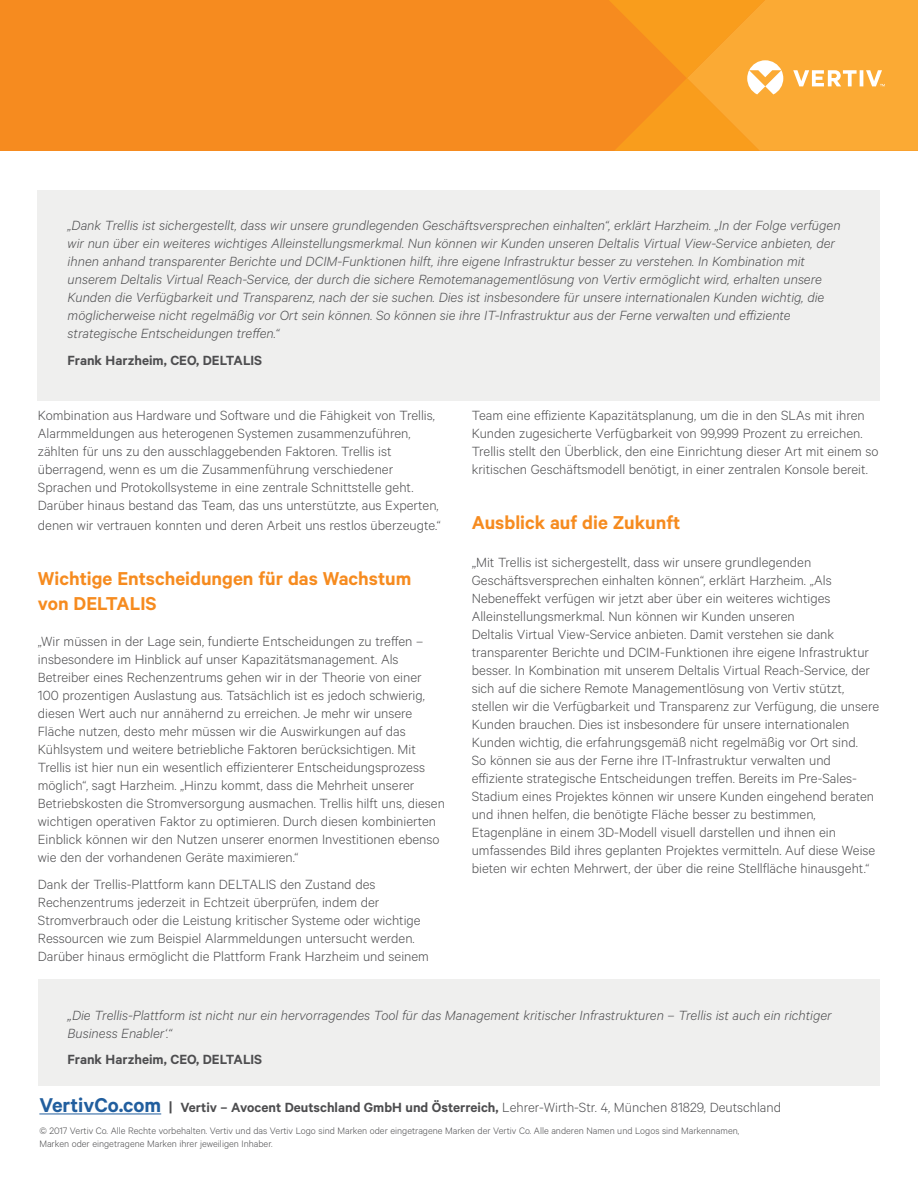
<style>
.page{position:relative;width:918px;height:1188px;background:#fff}
.page>*{position:absolute;margin:0;border:0;box-sizing:border-box;transform-origin:0 0}
.t1{font:600 21px/25.2px "Calibre";color:#f68b1f}
.t2{font:300 15px/18px "Calibre";color:#4d4d4f}
.t3{font:italic 300 15px/18px "Calibre";color:#4d4d4f}
.t4{font:600 15px "Calibre";color:#4d4d4f}
.t5{font:300 10.5px/12.6px "Calibre";color:#4d4d4f}
.s1{font-size:16.5px}
.s2{font-size:22.5px;color:#215e9e}
.s3{font-weight:300}
</style>
<div class="page">
<div style="left:0;top:0;width:609px;height:151px;background:#f68b1f"></div>
<svg style="left:609px;top:0;width:309px;height:151px;background:#f9a531"></svg>
<hr style="left:39px;top:1114px;width:122px;height:1px;background:#215e9e">
<div style="left:38px;top:979px;width:842px;height:106px;background:#efefee"></div>
<div style="left:38px;top:190px;width:842px;height:211px;background:#efefee"></div>
<p class="t3" style="left:68px;top:215px;width:774px">„Dank Trellis ist sichergestellt, dass wir unsere grundlegenden Geschäftsversprechen einhalten“, erklärt Harzheim. „In der Folge verfügen wir nun über ein weiteres wichtiges Alleinstellungsmerkmal. Nun können wir Kunden unseren Deltalis Virtual View-Service anbieten, der ihnen anhand transparenter Berichte und DCIM-Funktionen hilft, ihre eigene Infrastruktur besser zu verstehen. In Kombination mit unserem Deltalis Virtual Reach-Service, der durch die sichere Remotemanagementlösung von Vertiv ermöglicht wird, erhalten unsere Kunden die Verfügbarkeit und Transparenz, nach der sie suchen. Dies ist insbesondere für unsere internationalen Kunden wichtig, die möglicherweise nicht regelmäßig vor Ort sein können. So können sie ihre IT-Infrastruktur aus der Ferne verwalten und effiziente strategische Entscheidungen treffen.“</p>
<p class="t4" style="left:68px;top:351px;width:196px">Frank Harzheim, CEO, DELTALIS</p>
<p class="t2" style="left:38px;top:406px;width:402px">Kombination aus Hardware und Software und die Fähigkeit von Trellis, Alarmmeldungen aus heterogenen Systemen zusammenzuführen, zählten für uns zu den ausschlaggebenden Faktoren. Trellis ist überragend, wenn es um die Zusammenführung verschiedener Sprachen und Protokollsysteme in eine zentrale Schnittstelle geht.<br>Darüber hinaus bestand das Team, das uns unterstützte, aus Experten,</p>
<p class="t2" style="left:38px;top:515px;width:404px">denen wir vertrauen konnten und deren Arbeit uns restlos überzeugte.“</p>
<h1 class="t1" style="left:38px;top:565px;width:375px">Wichtige Entscheidungen für das Wachstum von DELTALIS</h1>
<p class="t2" style="left:38px;top:632px;width:409px">„Wir müssen in der Lage sein, fundierte Entscheidungen zu treffen – insbesondere im Hinblick auf unser Kapazitätsmanagement. Als Betreiber eines Rechenzentrums gehen wir in der Theorie von einer 100 prozentigen Auslastung aus. Tatsächlich ist es jedoch schwierig, diesen Wert auch nur annähernd zu erreichen. Je mehr wir unsere Fläche nutzen, desto mehr müssen wir die Auswirkungen auf das Kühlsystem und weitere betriebliche Faktoren berücksichtigen. Mit Trellis ist hier nun ein wesentlich effizienterer Entscheidungsprozess möglich“, sagt Harzheim. „Hinzu kommt, dass die Mehrheit unserer Betriebskosten die Stromversorgung ausmachen. Trellis hilft uns, diesen wichtigen operativen Faktor zu optimieren. Durch diesen kombinierten Einblick können wir den Nutzen unserer enormen Investitionen ebenso wie den der vorhandenen Geräte maximieren.“</p>
<p class="t2" style="left:38px;top:875px;width:393px">Dank der Trellis-Plattform kann DELTALIS den Zustand des Rechenzentrums jederzeit in Echtzeit überprüfen, indem der Stromverbrauch oder die Leistung kritischer Systeme oder wichtige Ressourcen wie zum Beispiel Alarmmeldungen untersucht werden.<br>Darüber hinaus ermöglicht die Plattform Frank Harzheim und seinem</p>
<p class="t2" style="left:472px;top:406px;width:408px">Team eine effiziente Kapazitätsplanung, um die in den SLAs mit ihren Kunden zugesicherte Verfügbarkeit von 99,999 Prozent zu erreichen.<br>Trellis stellt den Überblick, den eine Einrichtung dieser Art mit einem so kritischen Geschäftsmodell benötigt, in einer zentralen Konsole bereit.</p>
<h1 class="t1" style="left:472px;top:510px;width:210px">Ausblick auf die Zukunft</h1>
<p class="t2" style="left:472px;top:553px;width:409px"><span class="s1">„</span>Mit Trellis ist sichergestellt, dass wir unsere grundlegenden Geschäftsversprechen einhalten können“, erklärt Harzheim. „Als Nebeneffekt verfügen wir jetzt aber über ein weiteres wichtiges Alleinstellungsmerkmal. Nun können wir Kunden unseren<br>Deltalis Virtual View-Service anbieten. Damit verstehen sie dank transparenter Berichte und DCIM-Funktionen ihre eigene Infrastruktur besser. In Kombination mit unserem Deltalis Virtual Reach-Service, der sich auf die sichere Remote Managementlösung von Vertiv stützt, stellen wir die Verfügbarkeit und Transparenz zur Verfügung, die unsere Kunden brauchen. Dies ist insbesondere für unsere internationalen Kunden wichtig, die erfahrungsgemäß nicht regelmäßig vor Ort sind.<br>So können sie aus der Ferne ihre IT-Infrastruktur verwalten und effiziente strategische Entscheidungen treffen. Bereits im Pre-Sales-Stadium eines Projektes können wir unsere Kunden eingehend beraten und ihnen helfen, die benötigte Fläche besser zu bestimmen, Etagenpläne in einem 3D-Modell visuell darstellen und ihnen ein umfassendes Bild ihres geplanten Projektes vermitteln. Auf diese Weise bieten wir echten Mehrwert, der über die reine Stellfläche hinausgeht.“</p>
<p class="t3" style="left:68px;top:1005px;width:766px"><span class="s1">„</span>Die Trellis-Plattform ist nicht nur ein hervorragendes Tool für das Management kritischer Infrastrukturen – Trellis ist auch ein richtiger<br>Business Enabler‘.“</p>
<p class="t4" style="left:68px;top:1050px;width:196px">Frank Harzheim, CEO, DELTALIS</p>
<p class="t4" style="left:39px;top:1099px;width:743px"><span class="s2">VertivCo.com</span> <span class="s1">|</span> Vertiv – Avocent Deutschland GmbH und Österreich, <span class="s3">Lehrer-Wirth-Str. 4, München 81829, Deutschland</span></p>
<p class="t5" style="left:39px;top:1124px;width:701px">© 2017 Vertiv Co. Alle Rechte vorbehalten. Vertiv und das Vertiv Logo sind Marken oder eingetragene Marken der Vertiv Co. Alle anderen Namen und Logos sind Markennamen,<br>Marken oder eingetragene Marken ihrer jeweiligen Inhaber.</p>
</div>
